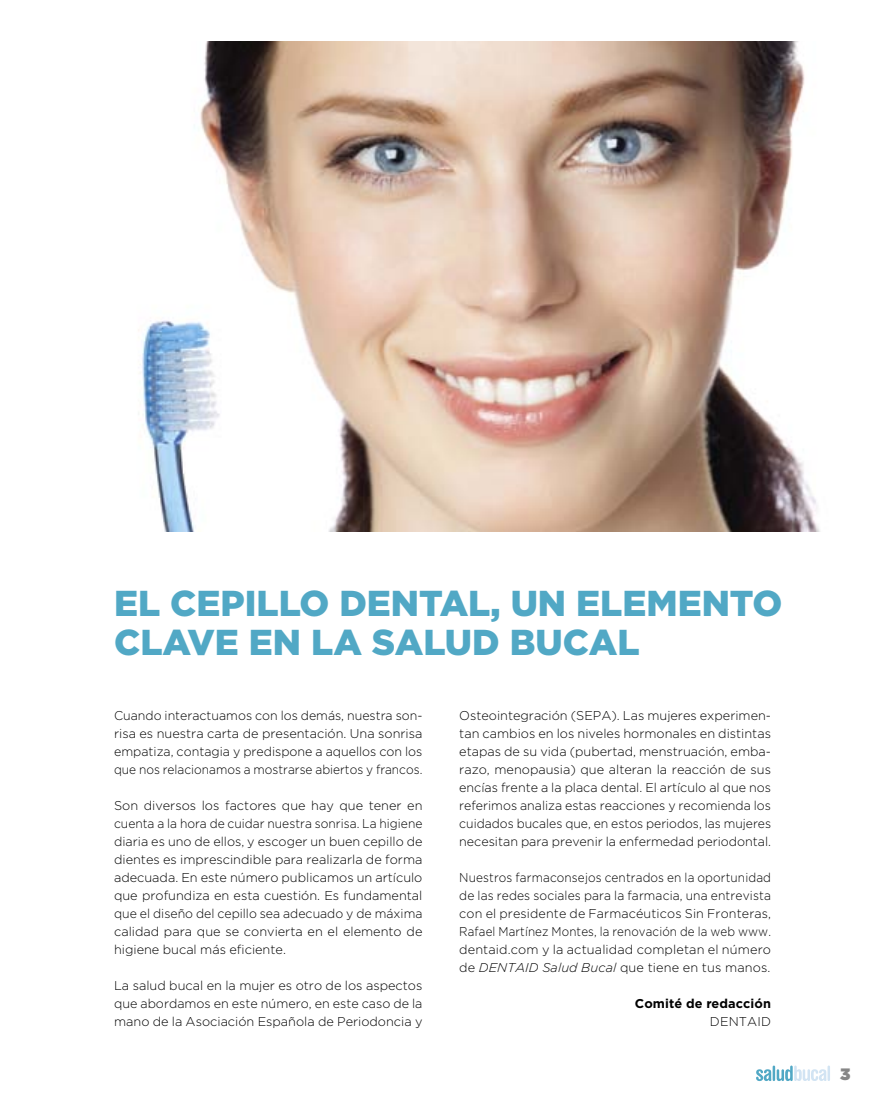
<style>
.page{position:relative;width:893px;height:1106px;background:#fff}
.page>*{position:absolute;margin:0;border:0;box-sizing:border-box;transform-origin:0 0}
.t1{font:900 36px/39px "Gotham";color:#51a8c5}
.t2{font:900 16.5px "Gotham";color:#868686}
.t3{font:300 12.75px/18px "Gotham";color:#000;text-align:justify}
.t4{font:300 12.75px/18px "Gotham";color:#000;text-align:justify;scale:.93 1}
.t5{font:700 12.75px/18px "Gotham";letter-spacing:.01em;color:#000}
.s1{font-style:italic}
.s2{font-weight:300}
</style>
<div class="page">
<svg style="left:756px;top:1065px;width:74px;height:16px"></svg>
<img style="left:200px;top:42px;width:620px;height:489px">
<img style="left:138px;top:282px;width:102px;height:249px">
<p class="t1" style="left:114px;top:583px;width:664px">EL CEPILLO DENTAL, UN ELEMENTO<br>CLAVE EN LA SALUD BUCAL</p>
<p class="t3" style="left:114px;top:706px;width:310px">Cuando interactuamos con los demás, nuestra son&shy;risa es nuestra carta de presentación. U na sonrisa empatiza, contagia y predispone a aquellos con los que nos relacionamos a mostrarse abiertos y francos.</p>
<p class="t3" style="left:114px;top:796px;width:310px">Son diversos los factores que hay que tener en cuenta a la hora de cuidar nuestra sonrisa. La higiene diaria es uno de ellos, y escoger un buen cepillo de dientes es imprescindible para realizarla de forma adecuada. En este número publicamos un artículo que profundiza en esta cuestión. Es fundamental que el diseño del cepillo sea adecuado y de máxima calidad para que se convierta en el elemento de higiene bucal más eficiente.</p>
<p class="t3" style="left:114px;top:976px;width:310px">La salud bucal en la mujer es otro de los aspectos que abordamos en este número, en este caso de la mano de la Asociación Española de Periodoncia y</p>
<p class="t3" style="left:459px;top:706px;width:313px">Osteointegración (SEPA). Las mujeres experimen&shy;tan cambios en los niveles hormonales en distintas etapas de su vida (pubertad, menstruación, emba&shy;razo, menopausia) que alteran la reacción de sus encías frente a la placa dental. El artículo al que nos referimos analiza estas reacciones y recomienda los cuidados bucales que, en estos periodos, las mujeres necesitan para prevenir la enfermedad periodontal.</p>
<p class="t4" style="left:459px;top:868px;width:337px">Nuestros farmaconsejos centrados en la oportunidad de las redes sociales para la farmacia, una entrevista con el presidente de Farmacéuticos Sin Fronteras, Rafael Martínez Montes, la renovación de la web www. dentaid.com y la actualidad completan el número de <span class="s1">DENTAID Salud Bucal</span> que tiene en tus manos.</p>
<p class="t5" style="left:710px;top:994px;width:63px;text-indent:-75px">Comité de redacción<br><span class="s2">Dentaid</span></p>
<p class="t2" style="left:840px;top:1064px;width:12px">3</p>
</div>
